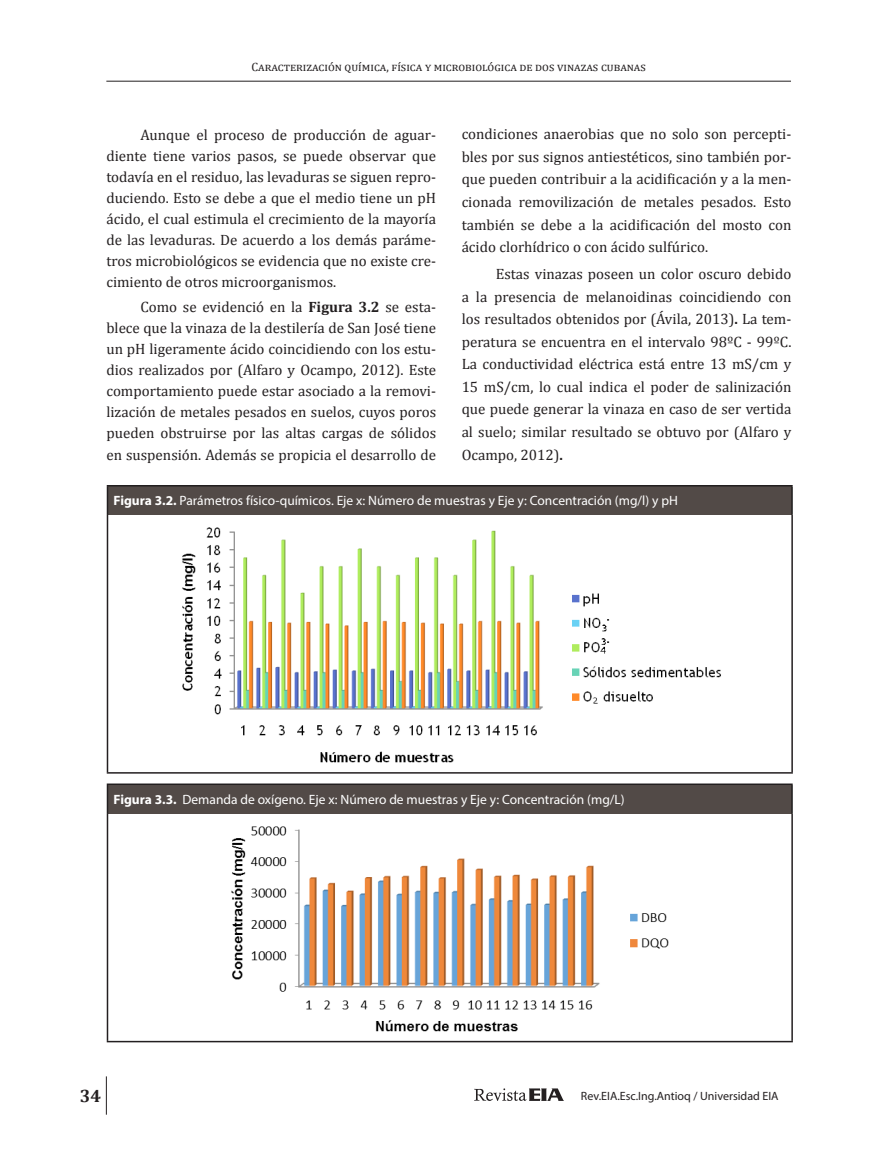
<style>
.page{position:relative;width:885px;height:1170px;background:#fff}
.page>*{position:absolute;margin:0;border:0;box-sizing:border-box;transform-origin:0 0}
.t1{font:700 18px "Cambria";color:#231f20}
.t2{font:15px/21px "Cambria";color:#231f20;text-align:justify}
.t3{font:13.5px "Myriad Pro";color:#fff}
.t4{font:12px "Cambria";color:#231f20}
.t5{font:12px "Myriad Pro";color:#231f20}
.s1{font-weight:700}
</style>
<div class="page">
<hr style="left:106px;top:81px;width:684px;height:1px;background:#231f20">
<hr style="left:106px;top:1076px;width:1px;height:38px;background:#231f20">
<svg style="left:474px;top:1088px;width:90px;height:12px"></svg>
<div style="left:107px;top:485px;width:685px;height:29px;background:#524a47"></div>
<hr style="left:107px;top:514px;width:1px;height:258px;background:#231f20">
<hr style="left:791px;top:514px;width:1px;height:258px;background:#231f20">
<hr style="left:107px;top:772px;width:685px;height:1px;background:#231f20">
<svg style="left:107px;top:486px;width:1px;height:28px"></svg>
<hr style="left:107px;top:485px;width:685px;height:1px;background:#231f20">
<svg style="left:791px;top:486px;width:1px;height:28px"></svg>
<img style="left:182px;top:527px;width:539px;height:236px">
<div style="left:107px;top:784px;width:685px;height:29px;background:#524a47"></div>
<hr style="left:107px;top:813px;width:1px;height:227px;background:#231f20">
<hr style="left:791px;top:813px;width:1px;height:227px;background:#231f20">
<hr style="left:107px;top:1040px;width:685px;height:2px;background:#231f20">
<svg style="left:107px;top:785px;width:1px;height:28px"></svg>
<hr style="left:107px;top:783px;width:685px;height:2px;background:#231f20">
<svg style="left:791px;top:785px;width:1px;height:28px"></svg>
<img style="left:231px;top:826px;width:438px;height:206px">
<p class="t4" style="left:251px;top:59px;width:396px">Caracterización química, física y microbiológica de dos vinazas cubanas</p>
<p class="t2" style="left:461px;top:123px;width:331px;line-height:22.5px">condiciones anaerobias que no solo son percepti&shy;bles por sus signos antiestéticos, sino también por&shy;que pueden contribuir a la acidificación y a la men&shy;cionada removilización de metales pesados. Esto también se debe a la acidificación del mosto con ácido clorhídrico o con ácido sulfúrico.</p>
<p class="t2" style="left:461px;top:262px;width:331px;line-height:22.5px;text-indent:34px">Estas vinazas poseen un color oscuro debido a la presencia de melanoidinas coincidiendo con los resultados obtenidos por (Ávila, 2013)<span class="s1">.</span> La tem&shy;peratura se encuentra en el intervalo 98ºC - 99ºC.<br>La conductividad eléctrica está entre 13 mS/cm y 15 mS/cm, lo cual indica el poder de salinización que puede generar la vinaza en caso de ser vertida al suelo; similar resultado se obtuvo por (Alfaro y Ocampo, 2012)<span class="s1">.</span></p>
<p class="t3" style="left:113px;top:492px;width:565px"><span class="s1">Figura 3.2.</span> Parámetros físico-químicos. Eje x: Número de muestras y Eje y: Concentración (mg/l) y pH</p>
<p class="t2" style="left:106px;top:124px;width:331px;text-indent:34px">Aunque el proceso de producción de aguar&shy;diente tiene varios pasos, se puede observar que todavía en el residuo, las levaduras se siguen repro&shy;duciendo. Esto se debe a que el medio tiene un pH ácido, el cual estimula el crecimiento de la mayoría de las levaduras. De acuerdo a los demás paráme&shy;tros microbiológicos se evidencia que no existe cre&shy;cimiento de otros microorganismos.</p>
<p class="t2" style="left:106px;top:296px;width:331px;text-indent:34px">Como se evidenció en la <span class="s1">Figura 3.2</span> se esta&shy;blece que la vinaza de la destilería de San José tiene un pH ligeramente ácido coincidiendo con los estu&shy;dios realizados por (Alfaro y Ocampo, 2012). Este comportamiento puede estar asociado a la removi&shy;lización de metales pesados en suelos, cuyos poros pueden obstruirse por las altas cargas de sólidos en suspensión. Además se propicia el desarrollo de</p>
<p class="t3" style="left:113px;top:791px;width:512px"><span class="s1">Figura 3.3.</span> Demanda de oxígeno. Eje x: Número de muestras y Eje y: Concentración (mg/L)</p>
<p class="t1" style="left:80px;top:1082px;width:23px">34</p>
<p class="t5" style="left:581px;top:1087px;width:199px">Rev.EIA.Esc.Ing.Antioq / Universidad EIA</p>
</div>
